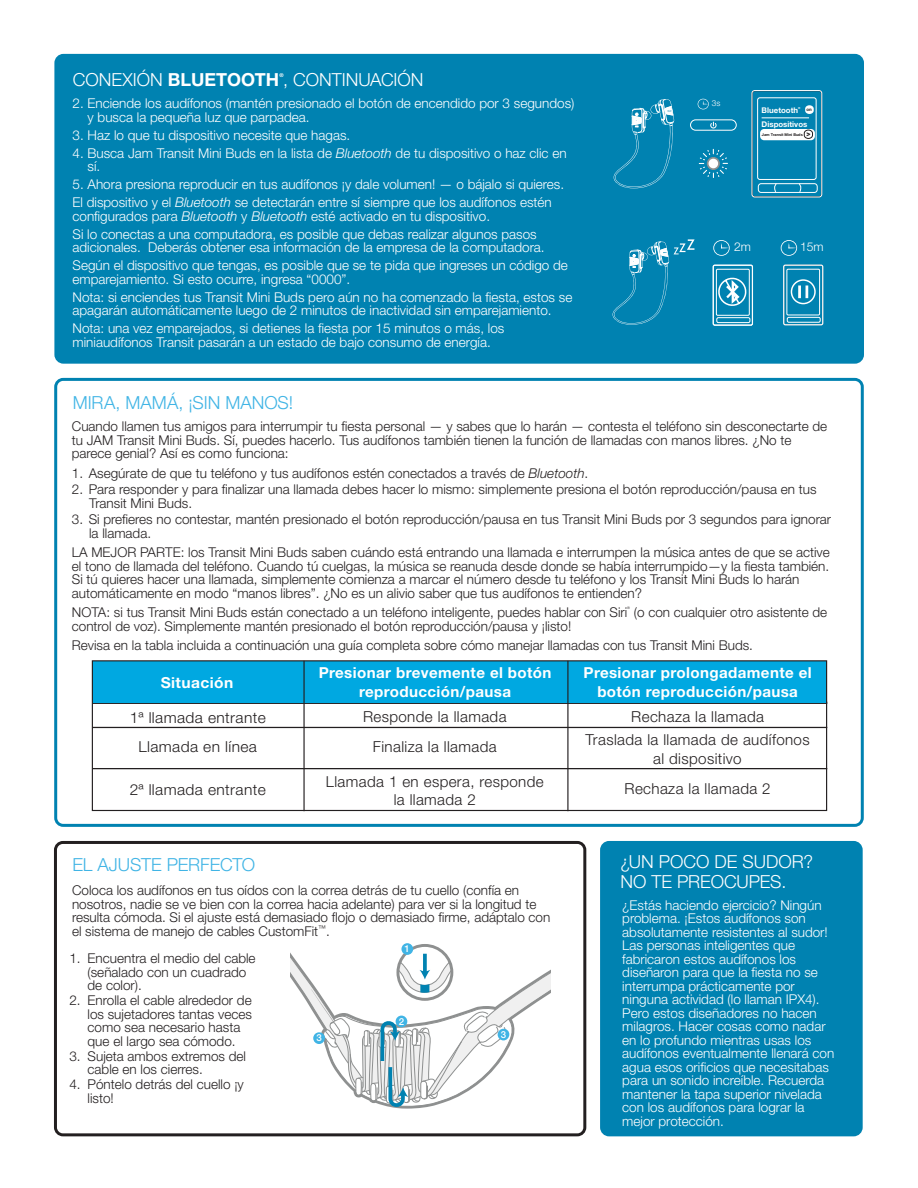
<style>
.page{position:relative;width:918px;height:1188px;background:#fff}
.page>*{position:absolute;margin:0;border:0;box-sizing:border-box;transform-origin:0 0}
.t1{font:300 18px/19.5px "Helvetica Neue LT Std";color:#fff}
.t2{font:300 18px "Helvetica Neue LT Std";letter-spacing:-.005em;color:#40b4e5}
.t3{font:300 15.15px/30px "Helvetica Neue LT Std";letter-spacing:.025em;color:#231f20;text-align:center}
.t4{font:700 15.15px/18.1px "Helvetica Neue LT Std";letter-spacing:.025em;color:#fff;text-align:center}
.t5{font:300 13.5px/13.5px "Helvetica Neue LT Std";color:#231f20}
.t6{font:300 13.5px/13.5px "Helvetica Neue LT Std";color:#fff}
.t7{font:300 12.15px "Helvetica Neue LT Std";color:#fff}
.t8{font:500 9.6px "Helvetica Neue LT Std";color:#fff}
.t9{font:300 8.25px "Helvetica Neue LT Std";color:#fff}
.t10{font:700 7.8px "Helvetica Neue LT Std";color:#fff}
.t11{font:700 6.75px "Avant Garde";color:#231f20}
.t12{font:700 5.25px "Helvetica Neue LT Std";color:#fff}
.t13{font:700 4.5px "Helvetica Neue LT Std";color:#231f20}
.t14{font:700 3.9px "Helvetica Neue LT Std";color:#231f20}
.t15{font:300 3.45px "Helvetica Neue LT Std";color:#231f20}
.t16{font:700 2.85px "Helvetica Neue LT Std";color:#fff}
.s1{font-weight:700}
.s2{font-style:italic}
</style>
<div class="page">
<svg style="left:54px;top:378px;width:810px;height:449px"></svg>
<div style="left:54px;top:54px;width:810px;height:310px;background:#0082b1;border-radius:9px"></div>
<div style="left:690px;top:119px;width:47px;height:12px;border:1px solid #fff;border-radius:5px"></div>
<svg style="left:710px;top:121px;width:7px;height:8px"></svg>
<svg style="left:698px;top:149px;width:30px;height:29px"></svg>
<svg style="left:698px;top:99px;width:11px;height:10px"></svg>
<svg style="left:614px;top:99px;width:60px;height:89px"></svg>
<svg style="left:713px;top:240px;width:17px;height:16px"></svg>
<div style="left:713px;top:265px;width:40px;height:61px;border:1px solid #fff;border-radius:2px"></div>
<svg style="left:716px;top:269px;width:34px;height:54px"></svg>
<svg style="left:612px;top:239px;width:83px;height:86px"></svg>
<svg style="left:781px;top:240px;width:16px;height:16px"></svg>
<div style="left:784px;top:265px;width:39px;height:60px;border:1px solid #8e9090;border-radius:2px"></div>
<div style="left:783px;top:265px;width:40px;height:60px;border:1px solid #fff;border-radius:2px"></div>
<svg style="left:787px;top:269px;width:34px;height:54px"></svg>
<hr style="left:92px;top:702px;width:735px;height:2px;background:#231f20">
<div style="left:92px;top:661px;width:735px;height:42px;background:#00a8e1"></div>
<div style="left:92px;top:660px;width:735px;height:151px;border:1px solid #231f20"></div>
<hr style="left:92px;top:727px;width:735px;height:1px;background:#231f20">
<hr style="left:92px;top:768px;width:735px;height:1px;background:#231f20">
<hr style="left:303px;top:661px;width:2px;height:150px;background:#231f20">
<hr style="left:567px;top:661px;width:2px;height:150px;background:#231f20">
<div style="left:600px;top:841px;width:263px;height:295px;background:#0082b1;border-radius:9px"></div>
<svg style="left:54px;top:841px;width:532px;height:295px"></svg>
<div style="left:752px;top:90px;width:70px;height:107px;border:1px solid #fff;border-radius:3px"></div>
<svg style="left:757px;top:97px;width:61px;height:96px"></svg>
<hr style="left:762px;top:117px;width:47px;height:1px;background:#fff">
<svg style="left:291px;top:943px;width:259px;height:166px"></svg>
<div style="left:396px;top:944px;width:57px;height:57px;border:3px solid #8e9090;border-radius:50%"></div>
<div style="left:313px;top:1032px;width:12px;height:12px;background:#40b4e5;border-radius:50%"></div>
<div style="left:498px;top:1029px;width:11px;height:11px;background:#40b4e5;border-radius:50%"></div>
<div style="left:396px;top:1016px;width:11px;height:11px;background:#40b4e5;border-radius:50%"></div>
<div style="left:401px;top:943px;width:12px;height:12px;background:#40b4e5;border-radius:50%"></div>
<h1 class="t1" style="left:73px;top:69px;width:352px">CONEXIÓN <span class="s1">BLUETOOTH</span> , CONTINUACIÓN</h1>
<p class="t12" style="left:280px;top:71px;width:6px">®</p>
<p class="t6" style="left:88px;top:97px;width:488px;text-indent:-15px">2. Enciende los audífonos (mantén presionado el botón de encendido por 3 segundos) y busca la pequeña luz que parpadea.</p>
<p class="t6" style="left:73px;top:128px;width:279px">3. Haz lo que tu dispositivo necesite que hagas.</p>
<p class="t6" style="left:88px;top:146px;width:480px;text-indent:-15px">4. Busca Jam Transit Mini Buds en la lista de <span class="s2">Bluetooth</span> de tu dispositivo o haz clic en sí.</p>
<p class="t6" style="left:73px;top:175px;width:493px;line-height:18px">5. Ahora presiona reproducir en tus audífonos ¡y dale volumen! — o bájalo si quieres.<br>El dispositivo y el <span class="s2">Bluetooth</span> se detectarán entre sí siempre que los audífonos estén</p>
<p class="t6" style="left:73px;top:207px;width:466px;line-height:18px">configurados para <span class="s2">Bluetooth</span> y <span class="s2">Bluetooth</span> esté activado en tu dispositivo.<br>Si lo conectas a una computadora, es posible que debas realizar algunos pasos</p>
<p class="t6" style="left:73px;top:238px;width:497px;line-height:18px">adicionales. Deberás obtener esa información de la empresa de la computadora.<br>Según el dispositivo que tengas, es posible que se te pida que ingreses un código de</p>
<p class="t6" style="left:73px;top:270px;width:501px;line-height:18px">emparejamiento. Si esto ocurre, ingresa “0000”.<br>Nota: si enciendes tus Transit Mini Buds pero aún no ha comenzado la fiesta, estos se</p>
<p class="t6" style="left:73px;top:301px;width:481px;line-height:18px">apagarán automáticamente luego de 2 minutos de inactividad sin emparejamiento.<br>Nota: una vez emparejados, si detienes la fiesta por 15 minutos o más, los</p>
<p class="t6" style="left:73px;top:335px;width:420px">miniaudífonos Transit pasarán a un estado de bajo consumo de energía.</p>
<h1 class="t2" style="left:73px;top:392px;width:222px">MIRA, MAMÁ, ¡SIN MANOS!</h1>
<p class="t9" style="left:712px;top:98px;width:10px">3s</p>
<p class="t10" style="left:762px;top:105px;width:38px">Bluetooth</p>
<p class="t16" style="left:798px;top:107px;width:4px">®</p>
<p class="t10" style="left:762px;top:120px;width:47px">Dispositivos</p>
<p class="t14" style="left:762px;top:132px;width:42px">Jam Transit Mini Buds</p>
<p class="t13" style="left:807px;top:106px;width:7px">on</p>
<p class="t11" style="left:807px;top:129px;width:6px">&gt;</p>
<p class="t7" style="left:734px;top:239px;width:18px">2m</p>
<p class="t7" style="left:800px;top:239px;width:25px">15m</p>
<p class="t5" style="left:72px;top:420px;width:757px">Cuando llamen tus amigos para interrumpir tu fiesta personal — y sabes que lo harán — contesta el teléfono sin desconectarte de tu JAM Transit Mini Buds. Sí, puedes hacerlo. Tus audífonos también tienen la función de llamadas con manos libres. ¿No te parece genial? Así es como funciona:</p>
<p class="t5" style="left:72px;top:466px;width:518px">1. Asegúrate de que tu teléfono y tus audífonos estén conectados a través de <span class="s2">Bluetooth</span>.</p>
<p class="t5" style="left:89px;top:482px;width:729px;text-indent:-17px">2. Para responder y para finalizar una llamada debes hacer lo mismo: simplemente presiona el botón reproducción/pausa en tus<br>Transit Mini Buds.</p>
<p class="t5" style="left:89px;top:512px;width:744px;text-indent:-17px">3. Si prefieres no contestar, mantén presionado el botón reproducción/pausa en tus Transit Mini Buds por 3 segundos para ignorar la llamada.</p>
<p class="t5" style="left:72px;top:545px;width:760px">LA MEJOR PARTE: los Transit Mini Buds saben cuándo está entrando una llamada e interrumpen la música antes de que se active el tono de llamada del teléfono. Cuando tú cuelgas, la música se reanuda desde donde se había interrumpido—y la fiesta también.<br>Si tú quieres hacer una llamada, simplemente comienza a marcar el número desde tu teléfono y los Transit Mini Buds lo harán automáticamente en modo “manos libres”. ¿No es un alivio saber que tus audífonos te entienden?</p>
<p class="t5" style="left:72px;top:605px;width:557px">NOTA: si tus Transit Mini Buds están conectado a un teléfono inteligente, puedes hablar con Siri</p>
<p class="t15" style="left:627px;top:606px;width:4px">®</p>
<p class="t5" style="left:634px;top:606px;width:195px">(o con cualquier otro asistente de</p>
<p class="t5" style="left:72px;top:616px;width:683px;line-height:19.5px">control de voz). Simplemente mantén presionado el botón reproducción/pausa y ¡listo!<br>Revisa en la tabla incluida a continuación una guía completa sobre cómo manejar llamadas con tus Transit Mini Buds.</p>
<p class="t4" style="left:161px;top:673px;width:74px">Situación</p>
<p class="t4" style="left:319px;top:664px;width:234px">Presionar brevemente el botón reproducción/pausa</p>
<p class="t4" style="left:584px;top:664px;width:230px">Presionar prolongadamente el botón reproducción/pausa</p>
<p class="t3" style="left:130px;top:702px;width:138px">1ª llamada entrante</p>
<p class="t3" style="left:363px;top:701px;width:145px">Responde la llamada<br>Finaliza la llamada</p>
<p class="t3" style="left:326px;top:772px;width:219px;line-height:18.1px">Llamada 1 en espera, responde la llamada 2</p>
<p class="t3" style="left:586px;top:705px;width:226px;line-height:23.2px">Rechaza la llamada<br>Traslada la llamada de audífonos</p>
<p class="t3" style="left:625px;top:743px;width:148px;line-height:30.6px">al dispositivo<br>Rechaza la llamada 2</p>
<p class="t3" style="left:138px;top:731px;width:120px">Llamada en línea</p>
<p class="t3" style="left:130px;top:774px;width:138px">2ª llamada entrante</p>
<h1 class="t2" style="left:72px;top:854px;width:184px">EL AJUSTE PERFECTO</h1>
<p class="t5" style="left:72px;top:883px;width:480px">Coloca los audífonos en tus oídos con la correa detrás de tu cuello (confía en nosotros, nadie se ve bien con la correa hacia adelante) para ver si la longitud te resulta cómoda. Si el ajuste está demasiado flojo o demasiado firme, adáptalo con el sistema de manejo de cables CustomFit<sup>™</sup>.</p>
<p class="t5" style="left:88px;top:952px;width:170px;text-indent:-18px">1. Encuentra el medio del cable (señalado con un cuadrado de color).</p>
<p class="t5" style="left:88px;top:994px;width:166px;text-indent:-18px">2. Enrolla el cable alrededor de los sujetadores tantas veces como sea necesario hasta que el largo sea cómodo.</p>
<p class="t5" style="left:88px;top:1049px;width:160px;text-indent:-18px">3. Sujeta ambos extremos del cable en los cierres.</p>
<p class="t5" style="left:88px;top:1078px;width:158px;text-indent:-18px">4. Póntelo detrás del cuello ¡y listo!</p>
<p class="t8" style="left:316px;top:1032px;width:7px">3</p>
<p class="t8" style="left:405px;top:943px;width:7px">1</p>
<p class="t8" style="left:399px;top:1016px;width:7px">2</p>
<p class="t8" style="left:501px;top:1029px;width:7px">3</p>
<h1 class="t1" style="left:621px;top:852px;width:194px">¿UN POCO DE SUDOR?<br>NO TE PREOCUPES.</h1>
<p class="t6" style="left:622px;top:898px;width:214px">¿Estás haciendo ejercicio? Ningún problema. ¡Estos audífonos son absolutamente resistentes al sudor!<br>Las personas inteligentes que fabricaron estos audífonos los diseñaron para que la fiesta no se interrumpa prácticamente por ninguna actividad (lo llaman IPX4).<br>Pero estos diseñadores no hacen milagros. Hacer cosas como nadar en lo profundo mientras usas los audífonos eventualmente llenará con agua esos orificios que necesitabas para un sonido increíble. Recuerda mantener la tapa superior nivelada con los audífonos para lograr la mejor protección.</p>
</div>
